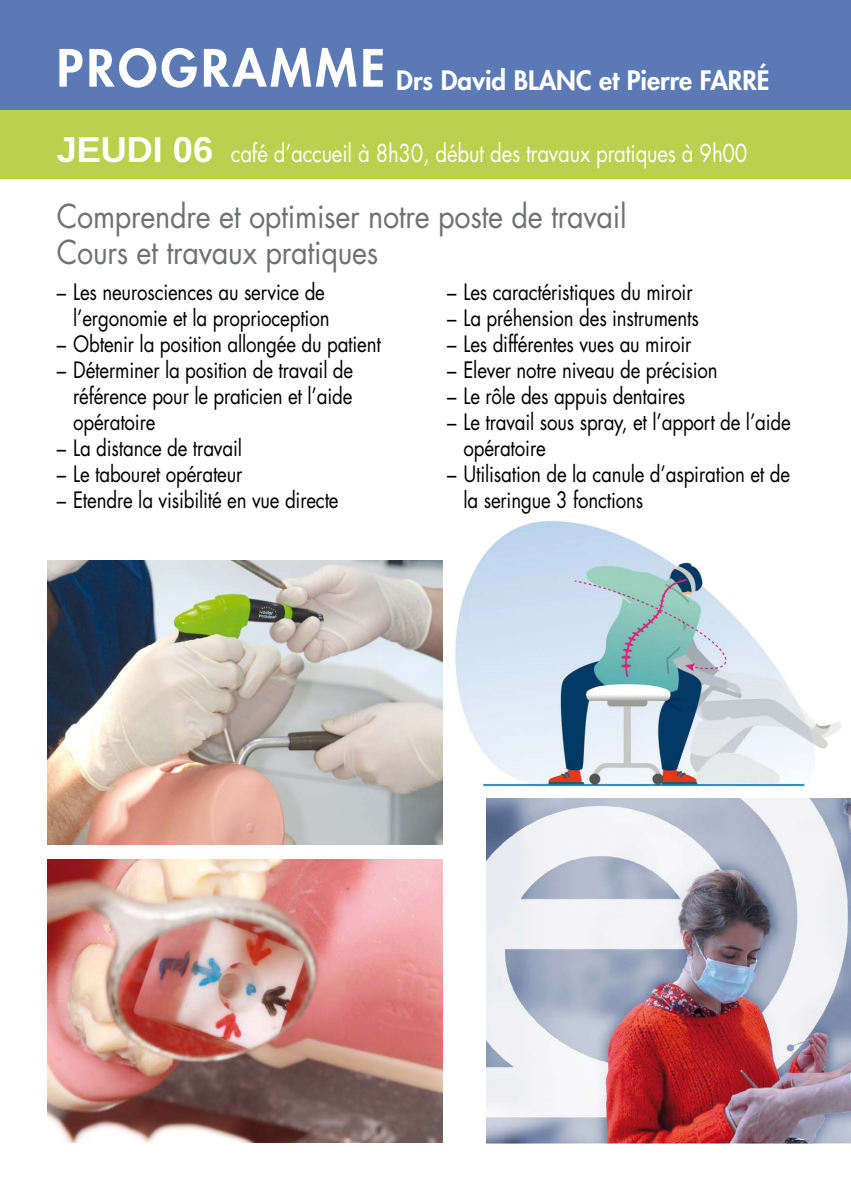
<style>
.page{position:relative;width:851px;height:1191px;background:#fff}
.page>*{position:absolute;margin:0;border:0;box-sizing:border-box;transform-origin:0 0}
.t1{font:32px/36px "Futura";letter-spacing:-.01em;color:#707172;scale:.9 1}
.t2{font:800 26px "Futura";color:#fff}
.t3{font:24px "Futura";letter-spacing:-.01em;color:#fff;scale:.85 1}
.t4{font:22px/26px "Futura";letter-spacing:-.01em;color:#000;scale:.85 1}
.s1{font-size:50px}
.s2{font-family:"Helvetica";font-weight:700;font-size:36px}
</style>
<div class="page">
<div style="left:0;top:0;width:850px;height:113px;background:#5b7ab5"></div>
<div style="left:0;top:111px;width:850px;height:68px;background:#bcd050"></div>
<img style="left:442px;top:521px;width:400px;height:294px">
<img style="left:48px;top:560px;width:394px;height:284px">
<img style="left:47px;top:859px;width:395px;height:284px">
<img style="left:486px;top:798px;width:364px;height:345px">
<p class="t2" style="left:57px;top:63px;width:714px"><span class="s1">PROGRAMME</span> Drs David BLANC et Pierre FARRÉ</p>
<p class="t3" style="left:57px;top:137px;width:814px"><span class="s2">JEUDI 06</span> café d’accueil à 8h30, début des travaux pratiques à 9h00</p>
<h1 class="t1" style="left:57px;top:198px;width:634px">Comprendre et optimiser notre poste de travail<br>Cours et travaux pratiques</h1>
<p class="t4" style="left:57px;top:279px;width:322px;text-align:right">– Les neurosciences au service de l’ergonomie et la proprioception</p>
<p class="t4" style="left:57px;top:331px;width:383px">– Obtenir la position allongée du patient</p>
<p class="t4" style="left:73px;top:357px;width:331px;text-align:justify;text-indent:-16px">– Déterminer la position de travail de référence pour le praticien et l’aide opératoire</p>
<p class="t4" style="left:57px;top:435px;width:219px">– La distance de travail</p>
<p class="t4" style="left:57px;top:461px;width:220px">– Le tabouret opérateur</p>
<p class="t4" style="left:57px;top:487px;width:333px">– Etendre la visibilité en vue directe</p>
<p class="t4" style="left:447px;top:279px;width:290px">– Les caractéristiques du miroir</p>
<p class="t4" style="left:447px;top:305px;width:298px">– La préhension des instruments</p>
<p class="t4" style="left:447px;top:331px;width:289px">– Les différentes vues au miroir</p>
<p class="t4" style="left:447px;top:357px;width:320px">– Elever notre niveau de précision</p>
<p class="t4" style="left:447px;top:383px;width:282px">– Le rôle des appuis dentaires</p>
<p class="t4" style="left:463px;top:409px;width:386px;text-indent:-16px">– Le travail sous spray, et l’apport de l’aide opératoire</p>
<p class="t4" style="left:463px;top:461px;width:385px;text-indent:-16px">– Utilisation de la canule d’aspiration et de la seringue 3 fonctions</p>
</div>
